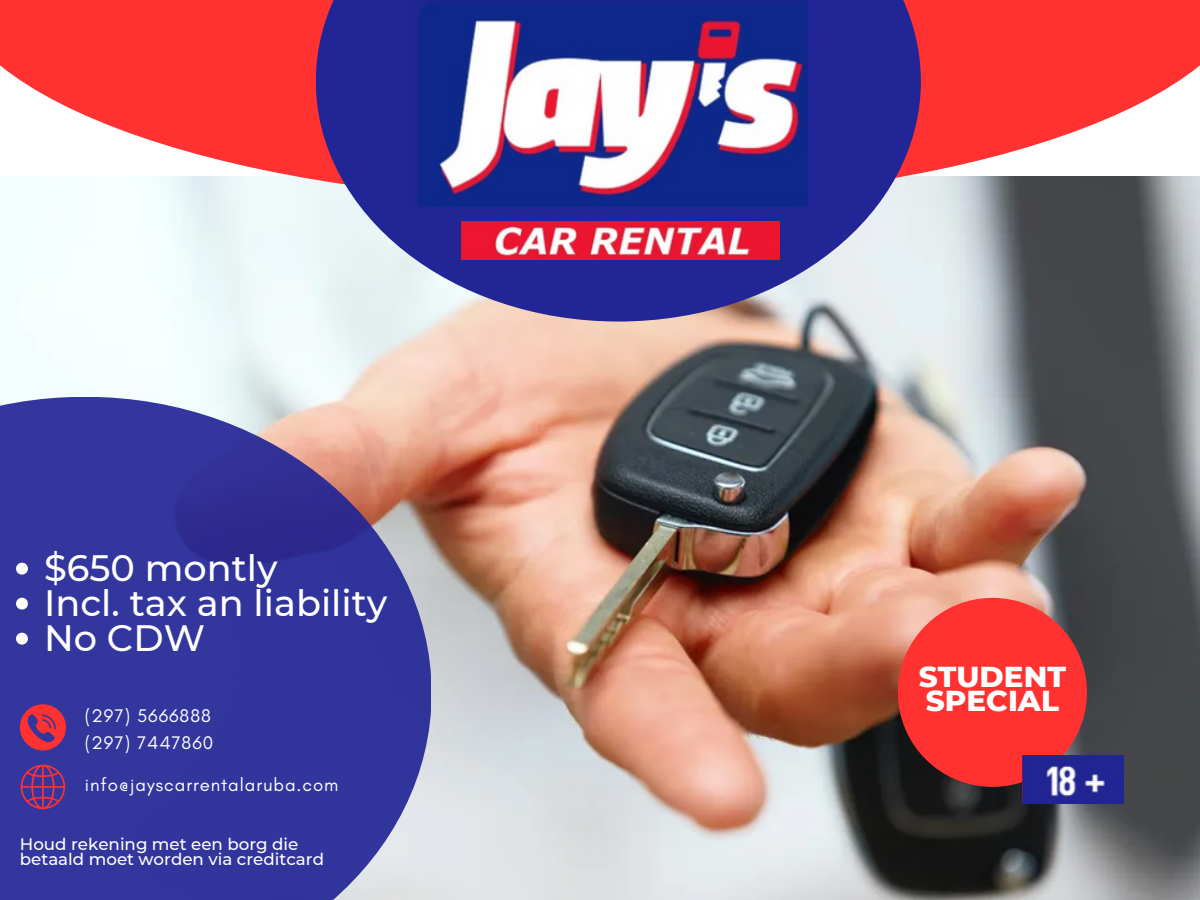
<style>
.page{position:relative;width:1200px;height:900px;background:#fff}
.page>*{position:absolute;margin:0;border:0;box-sizing:border-box;transform-origin:0 0}
.t1{font:500 36.6px "Montserrat";color:#fff}
.t2{font:800 29.4px/24px "Montserrat";color:#fff}
.t3{font:18.6px/27px "Glacial Indifference";letter-spacing:.05em;color:#fff}
.t4{font:500 16.6px/15.2px "Montserrat";color:#fff}
</style>
<div class="page">
<img style="left:0;top:202px;width:1200px;height:698px">
<svg style="left:0;top:0;width:1200px;height:202px;fill:#ff3131"></svg>
<svg style="left:0;top:397px;width:431px;height:503px;background:#48479e"></svg>
<svg style="left:316px;top:0;width:605px;height:322px;background:#625eaa"></svg>
<div style="left:898px;top:598px;width:189px;height:189px;background:#ff3131;border-radius:50%"></div>
<img style="left:410px;top:0;width:397px;height:207px">
<img style="left:462px;top:222px;width:318px;height:37px">
<svg style="left:20px;top:704px;width:46px;height:46px;background:#b43258"></svg>
<svg style="left:20px;top:764px;width:46px;height:46px;background:#6d347d"></svg>
<svg style="left:16px;top:563px;width:12px;height:12px"></svg>
<svg style="left:16px;top:598px;width:12px;height:12px"></svg>
<svg style="left:16px;top:633px;width:12px;height:12px"></svg>
<img style="left:1023px;top:756px;width:100px;height:48px">
<p class="t1" style="left:44px;top:545px;width:235px">$650 montly</p>
<p class="t1" style="left:44px;top:580px;width:345px">Incl. tax an liability</p>
<p class="t1" style="left:44px;top:615px;width:163px">No CDW</p>
<p class="t3" style="left:85px;top:702px;width:130px">(297) 5666888 (297) 7447860</p>
<p class="t3" style="left:85px;top:771px;width:255px">info@jayscarrentalaruba.com</p>
<h3 class="t4" style="left:20px;top:836px;width:306px">Houd rekening met een borg die betaald moet worden via creditcard</h3>
<p class="t2" style="left:919px;top:665px;width:149px">STUDENT<br>SPECIAL</p>
</div>
